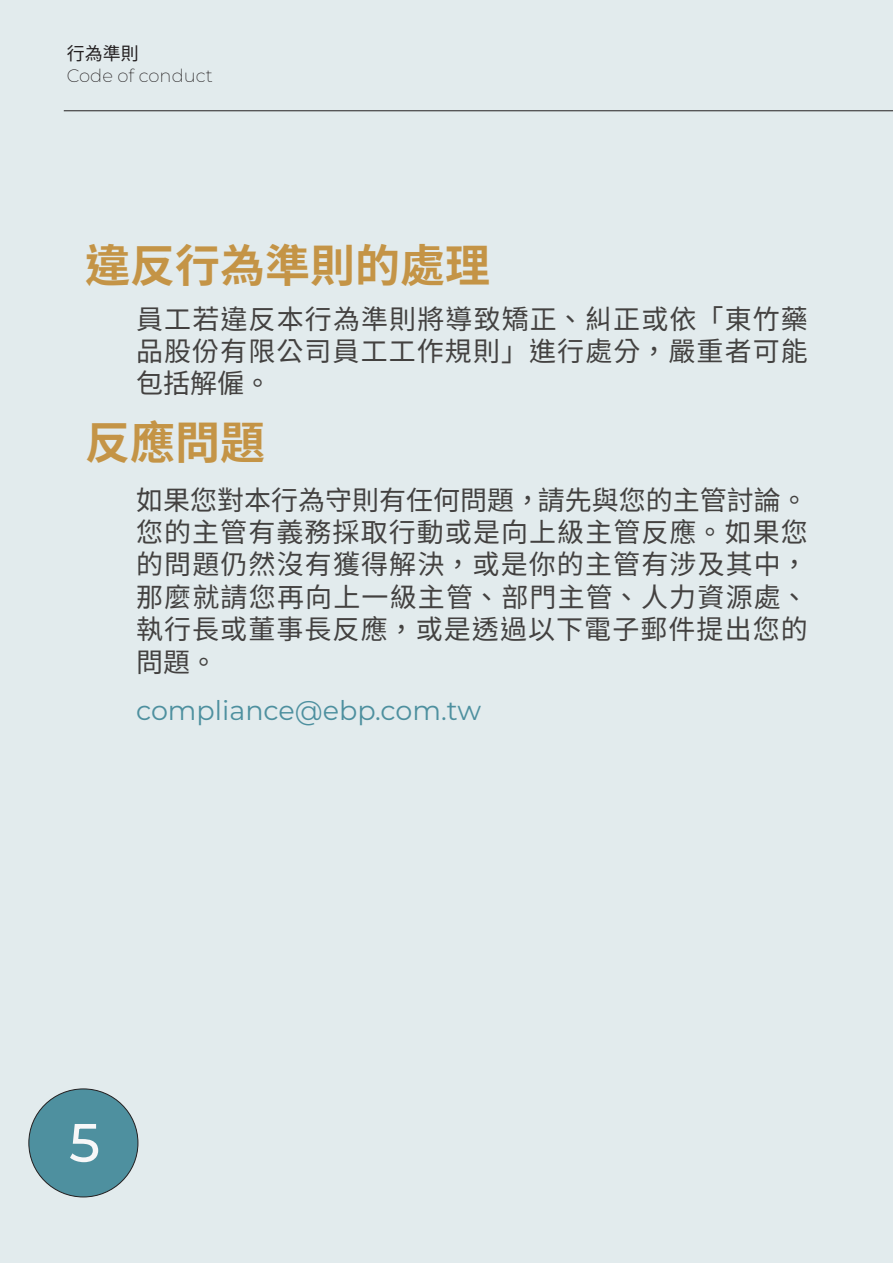
<style>
.page{position:relative;width:893px;height:1263px;background:#e2ebed}
.page>*{position:absolute;margin:0;border:0;box-sizing:border-box;transform-origin:0 0}
.t1{font:500 54px "Montserrat";color:#f7f7f8}
.t2{font:700 45px "Noto Sans Mono CJ Ktc";color:#c49446}
.t3{font:27px/32.4px "Noto Sans Mono CJ Ktc";letter-spacing:.04em;color:#434140;text-align:justify}
.t4{font:27px "Montserrat";color:#4e909f}
.t5{font:200 18px "Montserrat";color:#231f20}
.t6{font:18px "Noto Sans Mono CJ Ktc";color:#231f20}
</style>
<div class="page">
<hr style="left:64px;top:111px;width:829px;height:1px;background:#231f20">
<div style="left:29px;top:1089px;width:109px;height:108px;background:#4e909f;border-radius:50%"></div>
<p class="t6" style="left:67px;top:44px;width:73px">行為準則</p>
<p class="t5" style="left:67px;top:64px;width:147px">Code of conduct</p>
<p class="t2" style="left:85px;top:240px;width:406px">違反行為準則的處理</p>
<p class="t3" style="left:136px;top:303px;width:673px">員工若違反本行為準則將導致矯正、糾正或依「東竹藥品股份有限公司員工工作規則」進行處分，嚴重者可能包括解僱。</p>
<p class="t2" style="left:85px;top:417px;width:181px">反應問題</p>
<p class="t3" style="left:136px;top:484px;width:673px">如果您對本行為守則有任何問題，請先與您的主管討論。您的主管有義務採取行動或是向上級主管反應。如果您的問題仍然沒有獲得解決，或是你的主管有涉及其中，那麼就請您再向上一級主管、部門主管、人力資源處、執行長或董事長反應，或是透過以下電子郵件提出您的問題。</p>
<p class="t4" style="left:136px;top:693px;width:347px">compliance@ebp.com.tw</p>
<h1 class="t1" style="left:69px;top:1106px;width:32px">5</h1>
</div>
